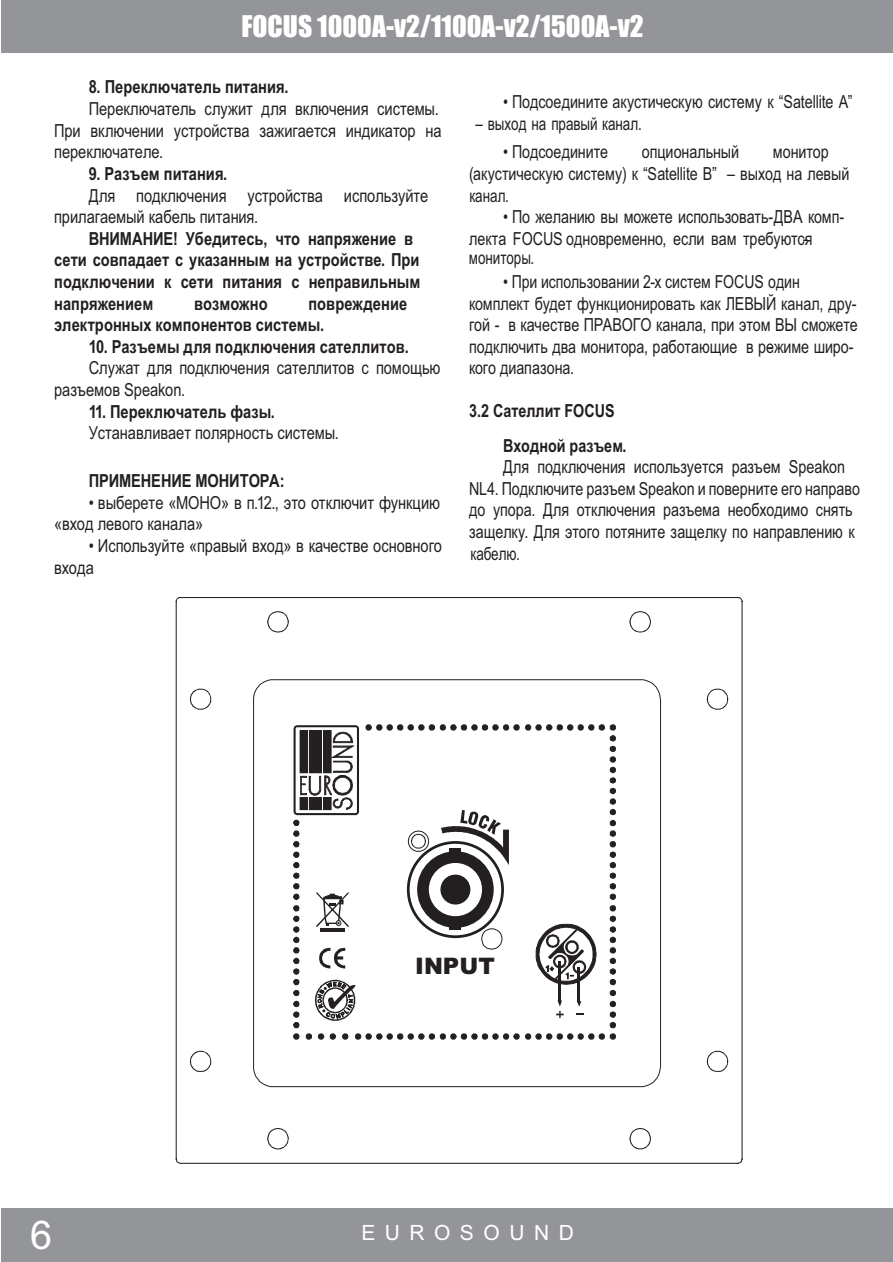
<style>
.page{position:relative;width:893px;height:1262px;background:#fff}
.page>*{position:absolute;margin:0;border:0;box-sizing:border-box;transform-origin:0 0}
.t1{font:39.6px "Arial";color:#fff}
.t2{font:27.6px "Impact";color:#fff}
.t3{font:900 22.8px "Arial";color:#241f21}
.t4{font:21px "Arial";letter-spacing:.45em;color:#fff}
.t5{font:18px/21.6px "Arial";color:#231f20;scale:.8 1}
.t6{font:18px/21.6px "Arial";color:#231f20;scale:.81 1}
.t7{font:700 18px/21.6px "Arial";color:#231f20;scale:.81 1}
.t8{font:18px/21.6px "Arial";color:#231f20;scale:.78 1}
.t9{font:700 18px/34.3px "Arial";color:#231f20;scale:.8 1}
.t10{font:18px "Arial";color:#231f20;scale:.75 1}
</style>
<div class="page">
<div style="left:1px;top:0;width:891px;height:53px;background:#939598"></div>
<div style="left:1px;top:1208px;width:891px;height:54px;background:#939598"></div>
<svg style="left:176px;top:597px;width:566px;height:566px"></svg>
<svg style="left:253px;top:679px;width:408px;height:408px"></svg>
<svg style="left:525px;top:724px;width:91px;height:315px"></svg>
<svg style="left:292px;top:723px;width:227px;height:316px"></svg>
<h2 class="t2" style="left:241px;top:15px;width:403px">FOCUS 1000A-v2/1100A-v2/1500A-v2</h2>
<p class="t7" style="left:89px;top:78px;width:248px">8. Переключатель питания.</p>
<p class="t6" style="left:54px;top:100px;width:480px;text-indent:35px">Переключатель служит для включения системы.<br>При включении устройства зажигается индикатор на переключателе.</p>
<p class="t7" style="left:89px;top:164px;width:172px">9. Разъем питания.</p>
<p class="t6" style="left:54px;top:186px;width:463px;text-indent:35px">Для подключения устройства используйте прилагаемый кабель питания.</p>
<p class="t7" style="left:54px;top:229px;width:453px;text-indent:35px">ВНИМАНИЕ! Убедитесь, что напряжение в сети совпадает с указанным на устройстве. При подключении к сети питания с неправильным напряжением</p>
<p class="t7" style="left:54px;top:294px;width:437px;text-indent:254px">повреждение электронных компонентов системы.</p>
<p class="t7" style="left:89px;top:337px;width:396px">10. Разъемы для подключения сателлитов.</p>
<p class="t6" style="left:54px;top:359px;width:478px;text-indent:35px">Служат для подключения сателлитов с помощью разъемов Speakon.</p>
<p class="t7" style="left:89px;top:402px;width:231px">11. Переключатель фазы.</p>
<p class="t6" style="left:89px;top:424px;width:310px">Устанавливает полярность системы.</p>
<p class="t7" style="left:89px;top:472px;width:243px">ПРИМЕНЕНИЕ МОНИТОРА:</p>
<p class="t6" style="left:54px;top:493px;width:478px;text-indent:35px">• выберете «МОНО» в п.12., это отключит функцию «вход левого канала»</p>
<p class="t6" style="left:54px;top:536px;width:480px;text-indent:35px">• Используйте «правый вход» в качестве основного входа</p>
<p class="t7" style="left:194px;top:294px;width:92px">возможно</p>
<p class="t5" style="left:503px;top:92px;width:438px">• Подсоедините акустическую систему к “Satellite A”</p>
<p class="t10" style="left:475px;top:116px;width:223px">– выход на правый канал.</p>
<p class="t5" style="left:503px;top:143px;width:133px">• Подсоедините</p>
<p class="t5" style="left:642px;top:143px;width:123px">опциональный</p>
<p class="t5" style="left:469px;top:143px;width:476px;text-indent:304px">монитор (акустическую систему) к “Satellite B” – выход на левый канал.</p>
<p class="t5" style="left:469px;top:208px;width:470px;text-indent:34px">• По желанию вы можете использовать -ДВА комп&shy;лекта FOCUS одновременно, если вам требуютс-я</p>
<p class="t10" style="left:469px;top:250px;width:89px">мониторы.</p>
<p class="t8" style="left:469px;top:272px;width:500px;text-indent:34px">• При использовании 2-х систем FOCUS один комплект будет функционировать как ЛЕВЫЙ канал, дру&shy;гой - в качестве ПРАВОГО канала, при этом ВЫ сможете подключить два монитора, работающие в ре-жиме широ&shy;кого диапазона.</p>
<p class="t9" style="left:503px;top:395px;width:156px;text-indent:-34px">3.2 Сателлит FOCUS<br>Входной разъем.</p>
<p class="t5" style="left:469px;top:458px;width:490px;text-indent:34px">Для подключения используется разъем Speakon NL4. Подключите разъем Speakon и поверните его направо до упора. Для отключения разъема необходимо снять защелку. Для этого потяните защелку по направлению к кабелю.</p>
<h1 class="t1" style="left:30px;top:1219px;width:23px">6</h1>
<p class="t3" style="left:415px;top:957px;width:81px">INPUT</p>
<p class="t4" style="left:361px;top:1224px;width:214px">EUROSOUND</p>
</div>
